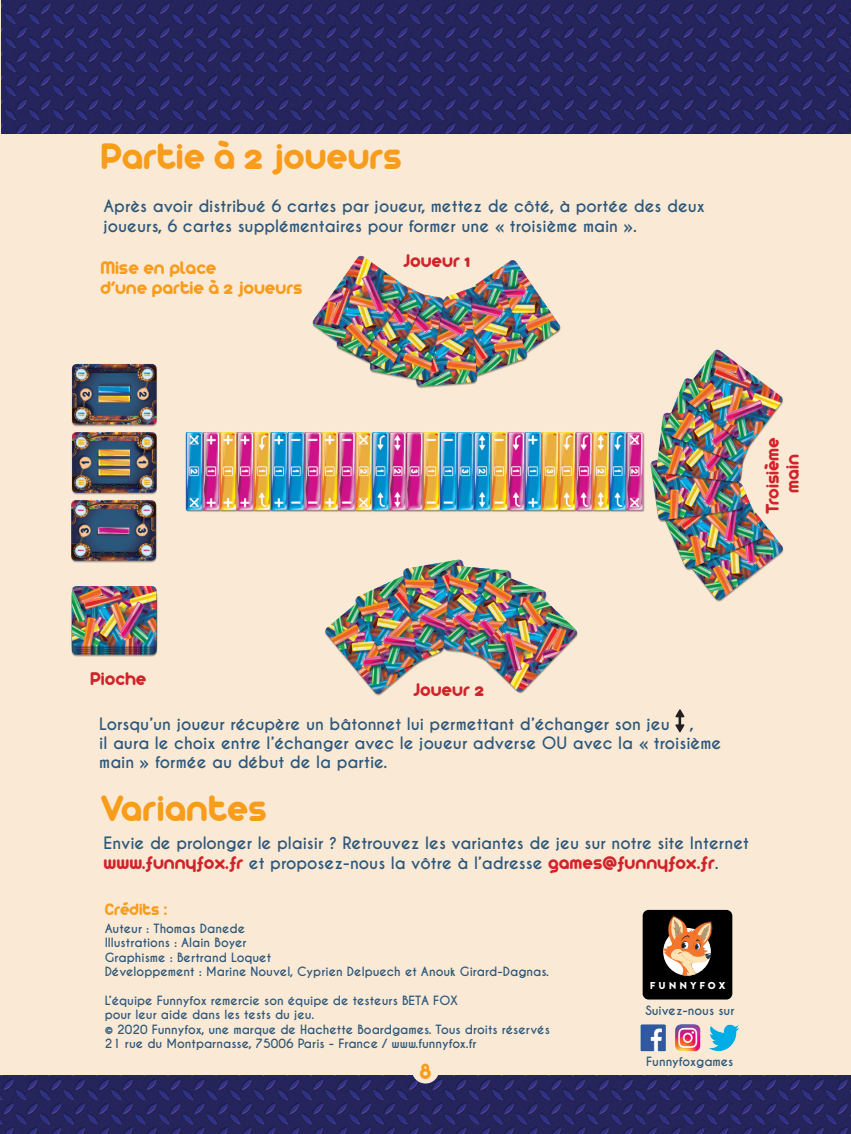
<style>
.page{position:relative;width:851px;height:1134px;background:#fff}
.page>*{position:absolute;margin:0;border:0;box-sizing:border-box;transform-origin:0 0}
.t1{font:40px "Arista 2.0";color:#f89c1c}
.t2{font:24px "Arista 2.0";color:#f89c1c}
.textxe{font:20px/20px "Arista 2.0";color:#d1232a;text-align:center}
.textxe-2{font:20px/20px "Arista 2.0";color:#f89c1c}
.textxe-3{font:18px "Arista 2.0";color:#f89c1c}
.textxe-4{font:700 16px/19.2px "Caviar Dreams";color:#2c577c}
.textxe-5{font:700 12px/14.4px "Caviar Dreams";color:#2c577c}
.t3{font:900 10px "Brandon Grotesque";letter-spacing:.3em;color:#fff}
.s1{font-family:"Arista 2.0";font-weight:400;font-size:20px;color:#d1232a}
</style>
<div class="page">
<div style="left:0;top:0;width:850px;height:1134px;background:#faead5"></div>
<img style="left:71px;top:255px;width:713px;height:441px">
<img style="left:1px;top:0;width:849px;height:133px">
<img style="left:0;top:1076px;width:850px;height:58px">
<div style="left:412px;top:1056px;width:27px;height:27px;background:#faead5;border-radius:50%"></div>
<svg style="left:675px;top:709px;width:9px;height:23px"></svg>
<div style="left:642px;top:910px;width:90px;height:89px;background:#000;border-radius:6px"></div>
<svg style="left:662px;top:915px;width:51px;height:61px"></svg>
<img style="left:640px;top:1024px;width:100px;height:28px">
<p class="t1" style="left:100px;top:132px;width:303px">Partie à 2 joueurs</p>
<p class="textxe-4" style="left:103px;top:197px;width:603px">Après avoir distribué 6 cartes par joueur, mettez de côté, à portée des deux joueurs, 6 cartes supplémentaires pour former une « troisième main ».</p>
<p class="textxe-2" style="left:100px;top:257px;width:204px">Mise en place<br>d’une partie à 2 joueurs</p>
<p class="textxe" style="left:403px;top:250px;width:68px">Joueur 1</p>
<p class="textxe" style="left:762px;top:514px;width:79px;rotate:-90deg">Troisième main</p>
<p class="textxe" style="left:90px;top:668px;width:58px">Pioche</p>
<p class="textxe" style="left:413px;top:679px;width:72px">Joueur 2</p>
<p class="textxe-4" style="left:99px;top:714px;width:572px">Lorsqu’un joueur récupère un bâtonnet lui permettant d’échanger son jeu</p>
<p class="textxe-4" style="left:99px;top:714px;width:623px;text-indent:590px">,<br>il aura le choix entre l’échanger avec le joueur adverse OU avec la « troisième main » formée au début de la partie.</p>
<p class="t1" style="left:100px;top:784px;width:168px">Variantes</p>
<p class="textxe-4" style="left:103px;top:834px;width:647px;line-height:20px">Envie de prolonger le plaisir ? Retrouvez les variantes de jeu sur notre site Internet <span class="s1">www.funnyfox.fr</span> et proposez-nous la vôtre à l’adresse <span class="s1">games@funnyfox.fr</span>.</p>
<p class="textxe-3" style="left:105px;top:898px;width:64px">Crédits :</p>
<p class="textxe-5" style="left:105px;top:922px;width:168px">Auteur : Thomas Danede<br>Illustrations : Alain Boyer<br>Graphisme : Bertrand Loquet</p>
<p class="textxe-5" style="left:105px;top:965px;width:446px">Développement : Marine Nouvel, Cyprien Delpuech et Anouk Girard-Dagnas.</p>
<p class="textxe-5" style="left:105px;top:994px;width:355px">L’équipe Funnyfox remercie son équipe de testeurs BETA FOX pour leur aide dans les tests du jeu.</p>
<p class="textxe-5" style="left:105px;top:1022px;width:446px">© 2020 Funnyfox, une marque de Hachette Boardgames. Tous droits réservés<br>21 rue du Montparnasse, 75006 Paris - France / www.funnyfox.fr</p>
<p class="t3" style="left:649px;top:978px;width:77px">FUNNYFOX</p>
<p class="textxe-5" style="left:645px;top:1004px;width:90px">Suivez-nous sur</p>
<p class="t2" style="left:419px;top:1057px;width:13px">8</p>
<p class="textxe-5" style="left:646px;top:1054px;width:89px">Funnyfoxgames</p>
</div>
